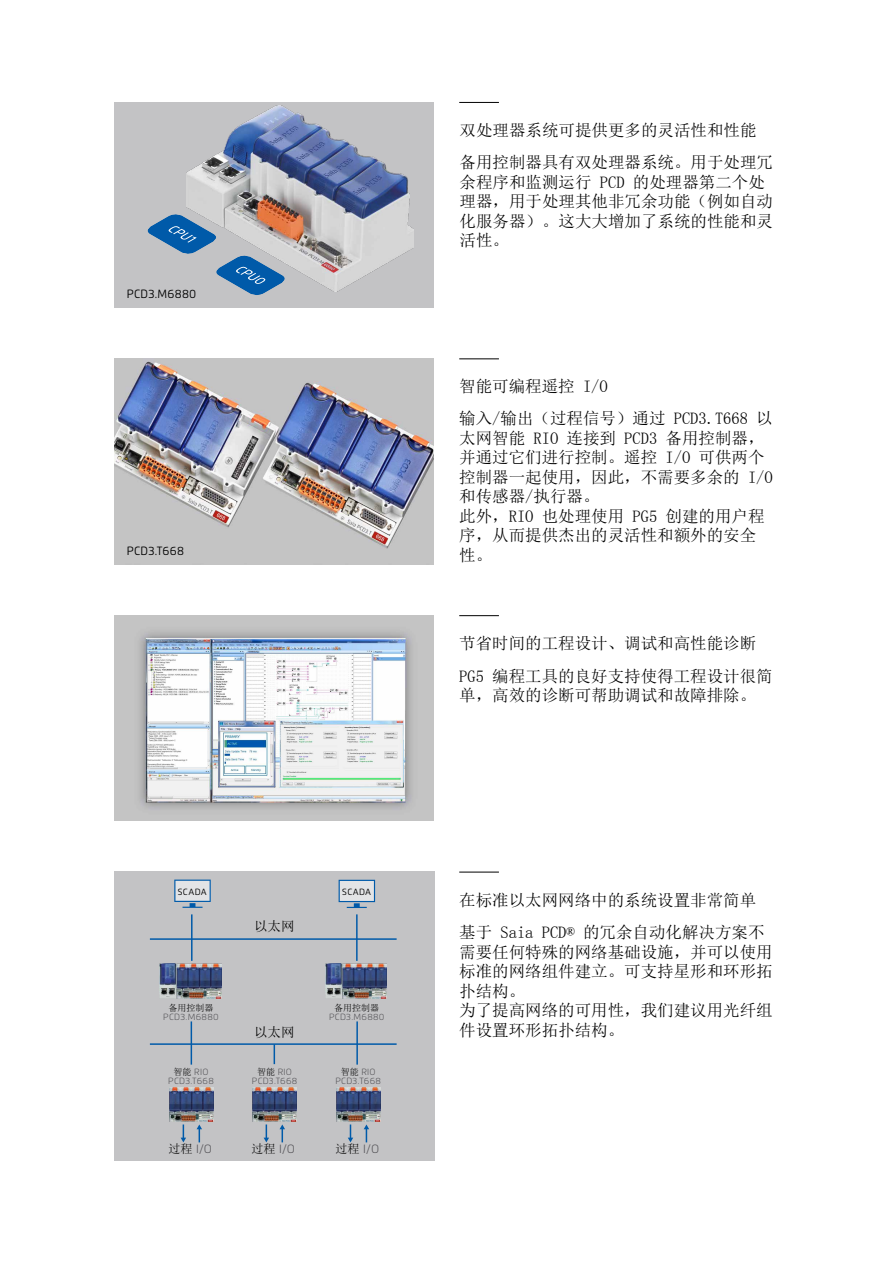
<style>
.page{position:relative;width:893px;height:1263px;background:#fff}
.page>*{position:absolute;margin:0;border:0;box-sizing:border-box;transform-origin:0 0}
.t1{font:16.5px/19.5px "Sim Sun";color:#000}
.t2{font:13.5px "Sim Sun";color:#000}
.copy{font:12px "Flexo";letter-spacing:.03em;color:#000;scale:.95 1}
.t3{font:300 12px "Flexo";color:#504f53}
.t4{font:300 9px/9px "Flexo";letter-spacing:.04em;color:#504f53;text-align:center}
.copy-2{font:9px "Flexo";letter-spacing:.04em;color:#000}
.s1{font-family:"Sim Sun";font-weight:400;color:#000}
</style>
<div class="page">
<img style="left:115px;top:359px;width:319px;height:205px">
<img style="left:115px;top:615px;width:319px;height:206px">
<hr style="left:459px;top:102px;width:40px;height:1px;background:#000">
<hr style="left:459px;top:358px;width:40px;height:1px;background:#000">
<hr style="left:459px;top:872px;width:40px;height:1px;background:#000">
<hr style="left:459px;top:615px;width:40px;height:1px;background:#000">
<div style="left:115px;top:872px;width:319px;height:289px;background:#c3c3c5"></div>
<svg style="left:174px;top:879px;width:37px;height:29px"></svg>
<img style="left:326px;top:964px;width:61px;height:35px">
<img style="left:160px;top:964px;width:61px;height:35px">
<hr style="left:356px;top:914px;width:2px;height:47px;background:#005aa9">
<hr style="left:356px;top:1021px;width:2px;height:43px;background:#005aa9">
<hr style="left:191px;top:914px;width:2px;height:47px;background:#005aa9">
<hr style="left:191px;top:1021px;width:1px;height:43px;background:#005aa9">
<svg style="left:274px;top:1045px;width:1px;height:19px"></svg>
<img style="left:169px;top:1087px;width:44px;height:34px">
<svg style="left:197px;top:1124px;width:5px;height:18px"></svg>
<svg style="left:181px;top:1124px;width:5px;height:18px"></svg>
<img style="left:252px;top:1087px;width:44px;height:34px">
<svg style="left:280px;top:1124px;width:5px;height:18px"></svg>
<svg style="left:264px;top:1124px;width:5px;height:18px"></svg>
<img style="left:336px;top:1087px;width:44px;height:34px">
<svg style="left:364px;top:1124px;width:5px;height:18px"></svg>
<svg style="left:348px;top:1124px;width:5px;height:18px"></svg>
<hr style="left:150px;top:1043px;width:247px;height:2px;background:#005aa9">
<hr style="left:150px;top:938px;width:247px;height:2px;background:#005aa9">
<svg style="left:339px;top:880px;width:36px;height:28px"></svg>
<img style="left:186px;top:106px;width:227px;height:185px">
<svg style="left:141px;top:210px;width:151px;height:89px"></svg>
<p class="copy" style="left:127px;top:286px;width:74px">PCD3.M6880</p>
<p class="copy" style="left:127px;top:543px;width:61px">PCD3.T668</p>
<p class="copy-2" style="left:178px;top:886px;width:30px">SCADA</p>
<p class="copy-2" style="left:342px;top:886px;width:30px">SCADA</p>
<p class="t2" style="left:254px;top:920px;width:42px">以太网</p>
<p class="t4" style="left:163px;top:1003px;width:57px"><span class="s1">备用控制器<br></span>PCD3.M6880</p>
<p class="t2" style="left:254px;top:1025px;width:42px">以太网</p>
<p class="t4" style="left:329px;top:1003px;width:57px"><span class="s1">备用控制器<br></span>PCD3.M6880</p>
<p class="t4" style="left:168px;top:1067px;width:47px"><span class="s1">智能</span> RIO<br>PCD3.T668</p>
<p class="t4" style="left:252px;top:1067px;width:47px"><span class="s1">智能</span> RIO<br>PCD3.T668</p>
<p class="t4" style="left:335px;top:1067px;width:47px"><span class="s1">智能</span> RIO<br>PCD3.T668</p>
<p class="t3" style="left:168px;top:1141px;width:45px"><span class="s1">过程</span> I/O</p>
<p class="t3" style="left:251px;top:1141px;width:45px"><span class="s1">过程</span> I/O</p>
<p class="t3" style="left:336px;top:1141px;width:45px"><span class="s1">过程</span> I/O</p>
<p class="t1" style="left:460px;top:121px;width:298px">双处理器系统可提供更多的灵活性和性能</p>
<p class="t1" style="left:460px;top:153px;width:315px">备用控制器具有双处理器系统。用于处理冗余程序和监测运行 PCD 的处理器第二个处理器，用于处理其他非冗余功能（例如自动化服务器）。这大大增加了系统的性能和灵活性。</p>
<p class="t1" style="left:459px;top:376px;width:150px">智能可编程遥控 I/O</p>
<p class="t1" style="left:459px;top:409px;width:315px">输入/输出（过程信号）通过 PCD3.T668 以太网智能 RIO 连接到 PCD3 备用控制器，并通过它们进行控制。遥控 I/O 可供两个控制器一起使用，因此，不需要多余的 I/O和传感器/执行器。<br>此外，RIO 也处理使用 PG5 创建的用户程序，从而提供杰出的灵活性和额外的安全性。</p>
<p class="t1" style="left:459px;top:634px;width:298px">节省时间的工程设计、调试和高性能诊断</p>
<p class="t1" style="left:459px;top:666px;width:315px">PG5 编程工具的良好支持使得工程设计很简单，高效的诊断可帮助调试和故障排除。</p>
<p class="t1" style="left:459px;top:890px;width:298px">在标准以太网网络中的系统设置非常简单</p>
<p class="t1" style="left:459px;top:922px;width:315px">基于 Saia PCD® 的冗余自动化解决方案不需要任何特殊的网络基础设施，并可以使用标准的网络组件建立。可支持星形和环形拓扑结构。<br>为了提高网络的可用性，我们建议用光纤组件设置环形拓扑结构。</p>
</div>
